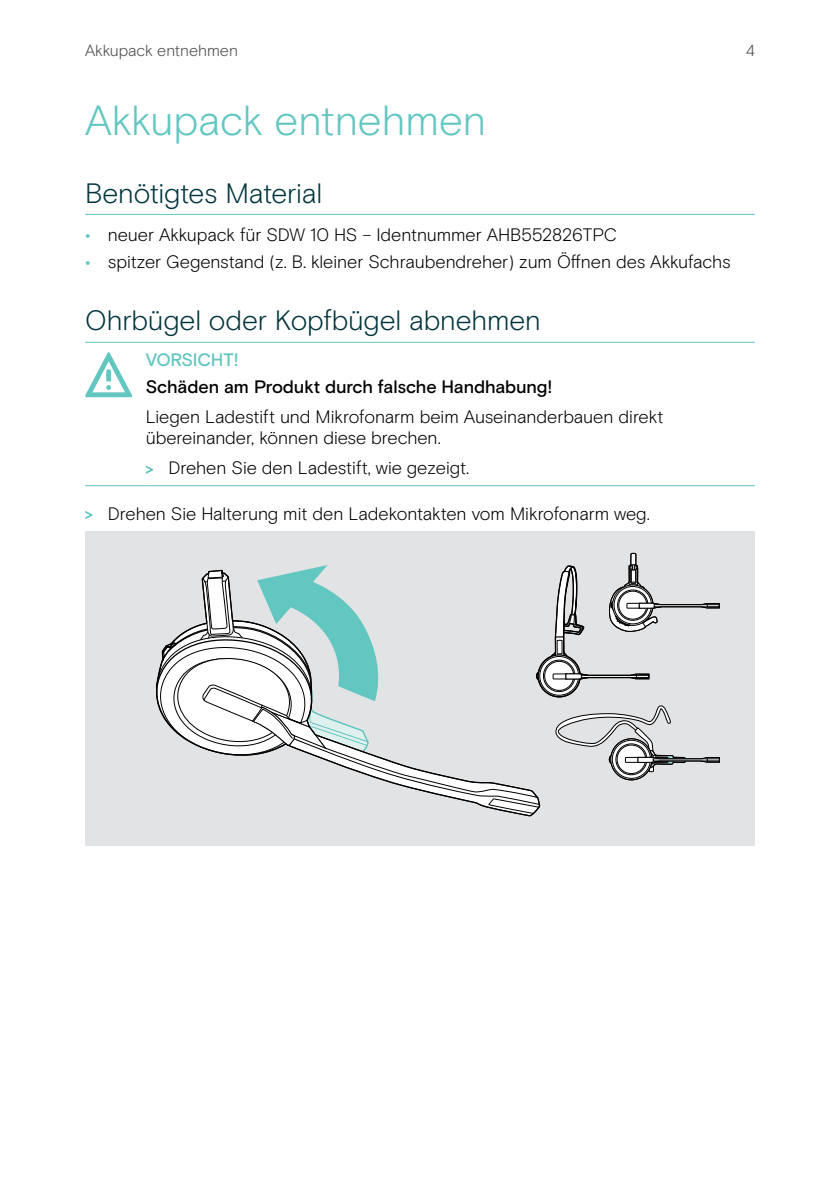
<style>
.page{position:relative;width:840px;height:1191px;background:#fff}
.page>*{position:absolute;margin:0;border:0;box-sizing:border-box;transform-origin:0 0}
.t1{font:300 42px "EPOS Basis";letter-spacing:-.005em;color:#62c6c1}
.t2{font:300 28px "EPOS Basis";letter-spacing:-.005em;color:#00343c}
.t3{font:300 18px/21.6px "EPOS Basis";color:#000}
.t4{font:500 18px "EPOS Basis";letter-spacing:-.01em;color:#000}
.t5{font:500 18px "EPOS Basis";letter-spacing:-.015em;color:#62c6c1}
.t6{font:300 16px "EPOS Basis";letter-spacing:-.005em;color:#4a4a4d}
.s1{font-weight:500;color:#62c6c1}
.s2{font-size:15px;color:#62c6c1}
</style>
<div class="page">
<hr style="left:85px;top:214px;width:669px;height:1px;background:#62c6c1">
<hr style="left:85px;top:342px;width:669px;height:1px;background:#62c6c1">
<hr style="left:85px;top:485px;width:61px;height:1px;background:#62c6c1">
<hr style="left:146px;top:485px;width:608px;height:1px;background:#62c6c1">
<svg style="left:85px;top:352px;width:47px;height:45px"></svg>
<div style="left:85px;top:532px;width:669px;height:313px;background:#e2e3e4"></div>
<svg style="left:156px;top:552px;width:564px;height:265px"></svg>
<p class="t6" style="left:85px;top:42px;width:154px">Akkupack entnehmen</p>
<p class="t6" style="left:745px;top:42px;width:11px">4</p>
<h1 class="t1" style="left:85px;top:96px;width:402px">Akkupack entnehmen</h1>
<h2 class="t2" style="left:85px;top:176px;width:238px">Benötigtes Material</h2>
<p class="t3" style="left:85px;top:224px;width:533px"><span class="s1">•</span> neuer Akkupack für SDW 10 HS – Identnummer AHB552826TPC</p>
<p class="t3" style="left:85px;top:251px;width:646px"><span class="s1">•</span> spitzer Gegenstand (z. B. kleiner Schraubendreher) zum Öffnen des Akkufachs</p>
<h2 class="t2" style="left:85px;top:304px;width:457px">Ohrbügel oder Kopfbügel abnehmen</h2>
<p class="t5" style="left:146px;top:349px;width:94px">VORSICHT!</p>
<p class="t4" style="left:146px;top:377px;width:408px">Schäden am Produkt durch falsche Handhabung!</p>
<p class="t3" style="left:146px;top:406px;width:519px">Liegen Ladestift und Mikrofonarm beim Auseinanderbauen direkt übereinander, können diese brechen.</p>
<p class="t3" style="left:146px;top:457px;width:323px"><span class="s2">&gt;</span> Drehen Sie den Ladestift, wie gezeigt.</p>
<p class="t3" style="left:85px;top:503px;width:564px"><span class="s2">&gt;</span> Drehen Sie Halterung mit den Ladekontakten vom Mikrofonarm weg.</p>
</div>
